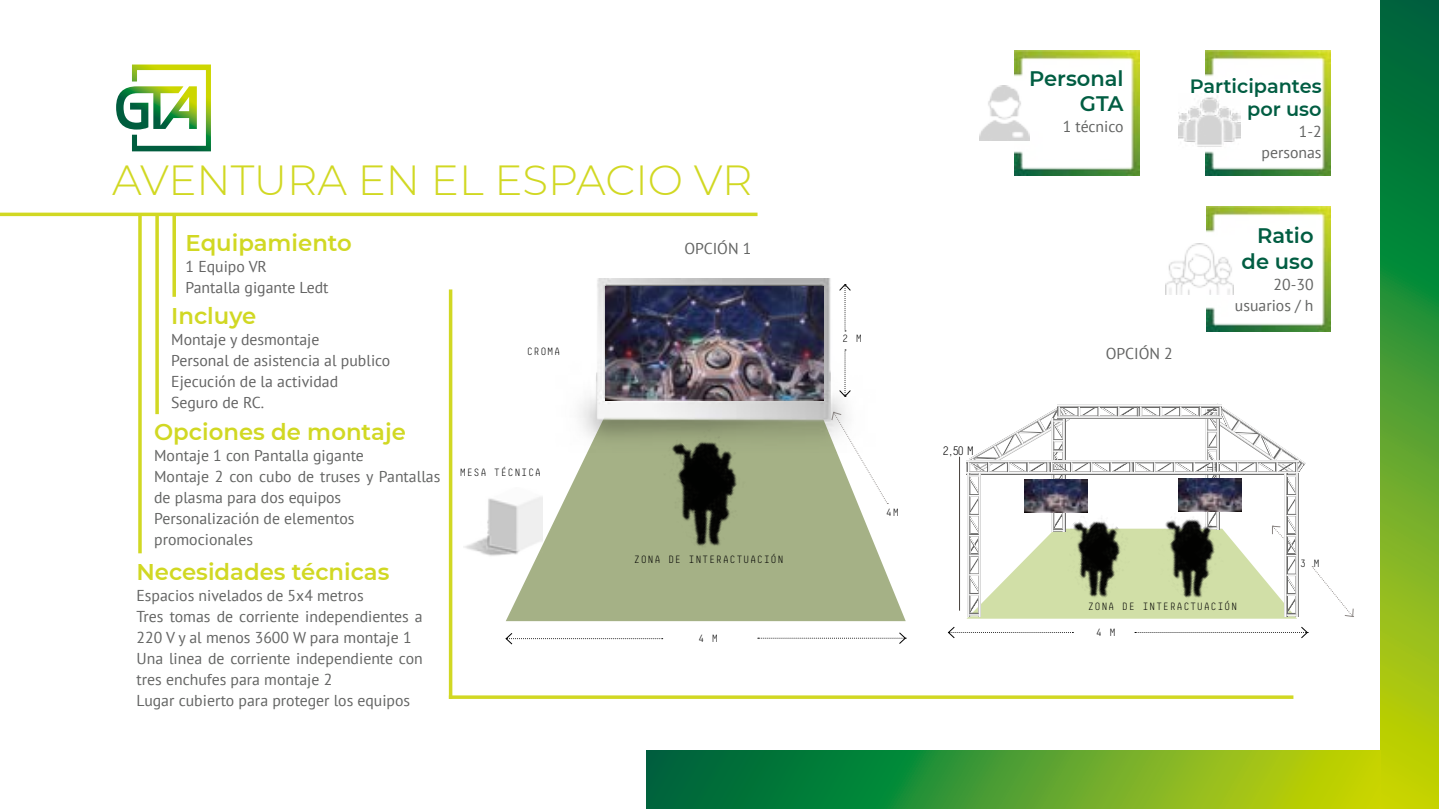
<style>
.page{position:relative;width:1439px;height:809px;background:#fff}
.page>*{position:absolute;margin:0;border:0;box-sizing:border-box;transform-origin:0 0}
.t1{font:300 42px "Montserrat";color:#d1d823}
.t2{font:600 22.75px "Montserrat";color:#d1d823}
.t3{font:600 21px/25.2px "Montserrat";color:#015d42;text-align:right}
.t4{font:600 19.25px/23.1px "Montserrat";color:#015d42;text-align:right}
.t5{font:15.75px/21px "PT Sans";color:#636463}
.t6{font:15.75px/21px "PT Sans";color:#636363}
.t7{font:300 12.25px "Decima Mono Pro";color:#000}
.t8{font:300 10.5px "Decima Mono Pro";letter-spacing:.05em;color:#000}
</style>
<div class="page">
<svg style="left:1380px;top:0;width:59px;height:809px;background:#509d2a"></svg>
<svg style="left:646px;top:750px;width:734px;height:59px;background:#509d2a"></svg>
<svg style="left:116px;top:64px;width:95px;height:87px"></svg>
<hr style="left:0;top:213px;width:757px;height:3px;background:#d1d823">
<svg style="left:452px;top:695px;width:841px;height:4px;background:#d6dc3d"></svg>
<svg style="left:172px;top:216px;width:4px;height:81px"></svg>
<hr style="left:449px;top:289px;width:3px;height:410px;background:#d1d823">
<svg style="left:155px;top:216px;width:4px;height:198px"></svg>
<svg style="left:138px;top:216px;width:4px;height:337px"></svg>
<img style="left:1206px;top:206px;width:125px;height:125px">
<img style="left:1205px;top:51px;width:125px;height:124px">
<img style="left:1015px;top:51px;width:124px;height:124px">
<img style="left:1165px;top:243px;width:68px;height:52px">
<img style="left:979px;top:86px;width:50px;height:55px">
<img style="left:1178px;top:93px;width:62px;height:56px">
<svg style="left:506px;top:452px;width:399px;height:169px;background:#b2bc98"></svg>
<img style="left:579px;top:278px;width:268px;height:174px">
<img style="left:464px;top:488px;width:78px;height:130px">
<svg style="left:831px;top:411px;width:57px;height:93px"></svg>
<svg style="left:839px;top:350px;width:12px;height:47px"></svg>
<svg style="left:839px;top:284px;width:12px;height:47px"></svg>
<svg style="left:758px;top:632px;width:148px;height:12px"></svg>
<svg style="left:505px;top:633px;width:158px;height:12px"></svg>
<img style="left:605px;top:286px;width:218px;height:114px">
<img style="left:632px;top:416px;width:142px;height:142px">
<hr style="left:959px;top:456px;width:1px;height:154px;background:#47413d">
<svg style="left:1312px;top:566px;width:41px;height:51px"></svg>
<svg style="left:1135px;top:626px;width:173px;height:12px"></svg>
<svg style="left:947px;top:627px;width:126px;height:11px"></svg>
<svg style="left:966px;top:403px;width:339px;height:215px"></svg>
<h1 class="t1" style="left:112px;top:152px;width:642px">AVENTURA EN EL ESPACIO VR</h1>
<h2 class="t2" style="left:186px;top:227px;width:168px">Equipamiento</h2>
<p class="t6" style="left:186px;top:256px;width:145px">1 Equipo VR<br>Pantalla gigante Ledt</p>
<h2 class="t2" style="left:171px;top:300px;width:87px">Incluye</h2>
<p class="t6" style="left:171px;top:329px;width:221px">Montaje y desmontaje<br>Personal de asistencia al publico<br>Ejecución de la actividad<br>Seguro de RC.</p>
<h2 class="t2" style="left:154px;top:416px;width:253px">Opciones de montaje</h2>
<p class="t5" style="left:154px;top:444px;width:288px">Montaje 1 con Pantalla gigante<br>Montaje 2 con cubo de truses y Pantallas de plasma para dos equipos<br>Personalización de elementos promocionales</p>
<h2 class="t2" style="left:136px;top:556px;width:254px">Necesidades técnicas</h2>
<p class="t5" style="left:136px;top:584px;width:288px">Espacios nivelados de 5x4 metros<br>Tres tomas de corriente independientes a 220 V y al menos 3600 W para montaje 1<br>Una linea de corriente independiente con tres enchufes para montaje 2<br>Lugar cubierto para proteger los equipos</p>
<p class="t8" style="left:527px;top:346px;width:35px">CROMA</p>
<p class="t8" style="left:460px;top:467px;width:83px">MESA TÉCNICA</p>
<p class="t5" style="left:684px;top:238px;width:69px">OPCIÓN 1</p>
<p class="t8" style="left:634px;top:553px;width:151px">ZONA DE INTERACTUACIÓN</p>
<p class="t8" style="left:698px;top:633px;width:21px">4 M</p>
<p class="t8" style="left:842px;top:333px;width:21px">2 M</p>
<p class="t8" style="left:886px;top:507px;width:15px">4M</p>
<p class="t7" style="left:942px;top:444px;width:33px">2,50 M</p>
<h3 class="t3" style="left:1029px;top:65px;width:96px">Personal<br>GTA</h3>
<p class="t5" style="left:1062px;top:116px;width:62px">1 técnico</p>
<p class="t4" style="left:1189px;top:74px;width:133px">Participantes por uso</p>
<p class="t5" style="left:1261px;top:121px;width:62px;text-align:right">1-2 personas</p>
<p class="t5" style="left:1106px;top:343px;width:69px">OPCIÓN 2</p>
<h3 class="t3" style="left:1241px;top:222px;width:73px">Ratio de uso</h3>
<p class="t5" style="left:1235px;top:273px;width:80px;text-align:right">20-30 usuarios / h</p>
<p class="t8" style="left:1299px;top:558px;width:21px">3 M</p>
<p class="t8" style="left:1087px;top:601px;width:151px">ZONA DE INTERACTUACIÓN</p>
<p class="t8" style="left:1096px;top:626px;width:21px">4 M</p>
</div>
